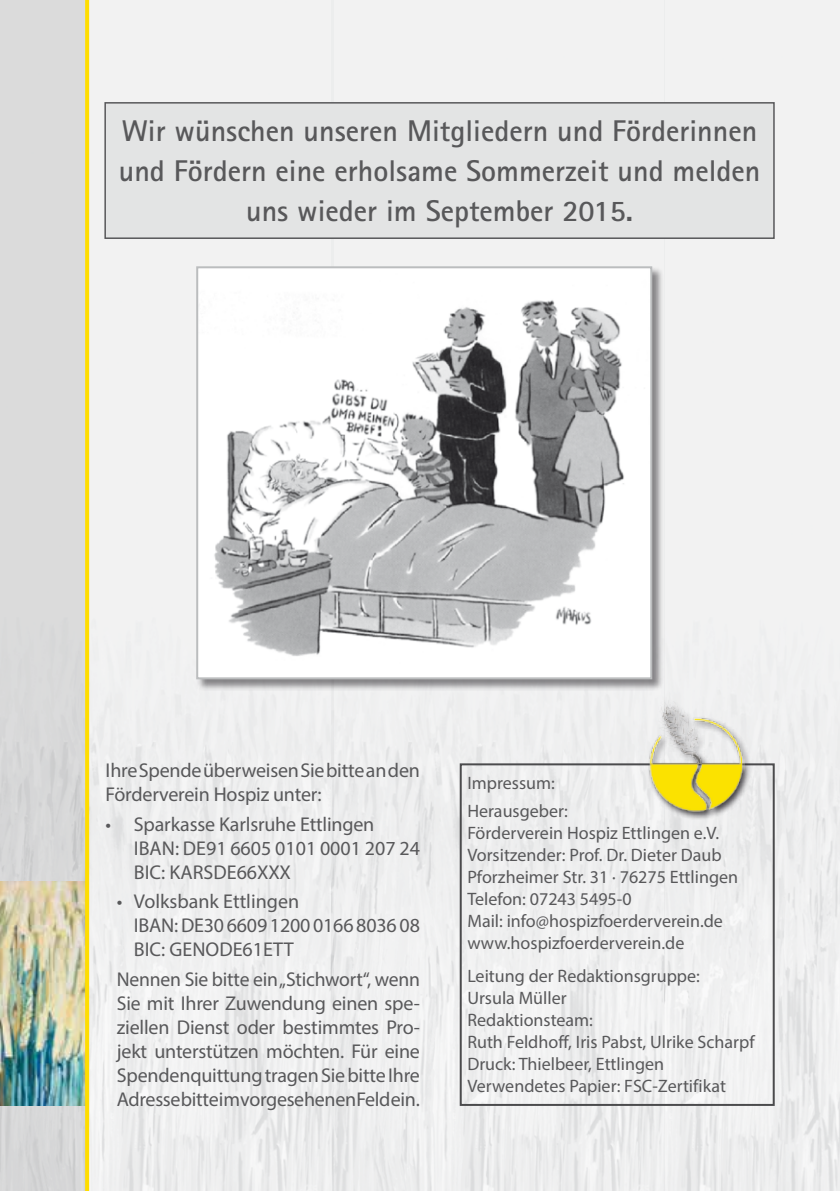
<style>
.page{position:relative;width:840px;height:1191px;background:#fff}
.page>*{position:absolute;margin:0;border:0;box-sizing:border-box;transform-origin:0 0}
.t1{font:700 30px/40px "Rotis Sans Serif Std";color:#58585a;text-align:center}
.t2{font:20px/24px "Myriad Pro";letter-spacing:-.01em;color:#58585a}
.t3{font:18px/22px "Myriad Pro";color:#58585a}
</style>
<div class="page">
<img style="left:89px;top:0;width:242px;height:1191px">
<img style="left:331px;top:0;width:508px;height:1191px">
<div style="left:0;top:0;width:85px;height:1191px;background:#dbdbdb"></div>
<div style="left:459px;top:763px;width:315px;height:343px;border:2px solid #4b4b4d"></div>
<div style="left:647px;top:700px;width:104px;height:120px;background:#1a171c;opacity:.8"></div>
<img style="left:646px;top:700px;width:98px;height:112px">
<img style="left:0;top:881px;width:85px;height:225px">
<div style="left:105px;top:103px;width:668px;height:135px;background:#e3e4e4"></div>
<div style="left:104px;top:102px;width:670px;height:137px;border:2px solid #58585a"></div>
<svg style="left:85px;top:0;width:4px;height:1191px;background:#fddc06"></svg>
<div style="left:195px;top:266px;width:468px;height:424px;background:#1a171c;opacity:.5"></div>
<img style="left:199px;top:269px;width:450px;height:407px">
<div style="left:196px;top:266px;width:456px;height:413px;border:2px solid #bbbdbe"></div>
<h1 class="t1" style="left:119px;top:110px;width:642px">Wir wünschen unseren Mitgliedern und Förderinnen und Fördern eine erholsame Sommerzeit und melden uns wieder im September 2015.</h1>
<p class="t2" style="left:105px;top:758px;width:316px">Ihre Spende überweisen Sie bitte an den<br>Förderverein Hospiz unter:</p>
<p class="t2" style="left:134px;top:811px;width:287px;text-indent:-28px">• Sparkasse Karlsruhe Ettlingen<br>IBAN: DE91 6605 0101 0001 207 24<br>BIC: KARSDE66XXX</p>
<p class="t2" style="left:134px;top:889px;width:287px;text-indent:-17px">• Volksbank Ettlingen<br>IBAN: DE30 6609 1200 0166 8036 08<br>BIC: GENODE61ETT</p>
<p class="t2" style="left:117px;top:967px;width:304px;text-align:justify">Nennen Sie bitte ein „Stichwort“, wenn Sie mit Ihrer Zuwendung einen spe&shy;ziellen Dienst oder bestimmtes Pro&shy;jekt unterstützen möchten. Für eine Spendenquittung tragen Sie bitte Ihre Adresse bitte im vorgesehenen Feld ein.</p>
<p class="t3" style="left:467px;top:769px;width:102px;line-height:27.6px">Impressum:<br>Herausgeber:</p>
<p class="t3" style="left:467px;top:821px;width:272px">Förderverein Hospiz Ettlingen e.V.<br>Vorsitzender: Prof. Dr. Dieter Daub Pforzheimer Str. 31 · 76275 Ettlingen Telefon: 07243 5495-0<br>Mail: info@hospizfoerderverein.de www.hospizfoerderverein.de</p>
<p class="t3" style="left:467px;top:965px;width:289px">Leitung der Redaktionsgruppe:<br>Ursula Müller<br>Redaktionsteam:<br>Ruth Feldhoff, Iris Pabst, Ulrike Scharpf<br>Druck: Thielbeer, Ettlingen<br>Verwendetes Papier: FSC-Zertifikat</p>
</div>
